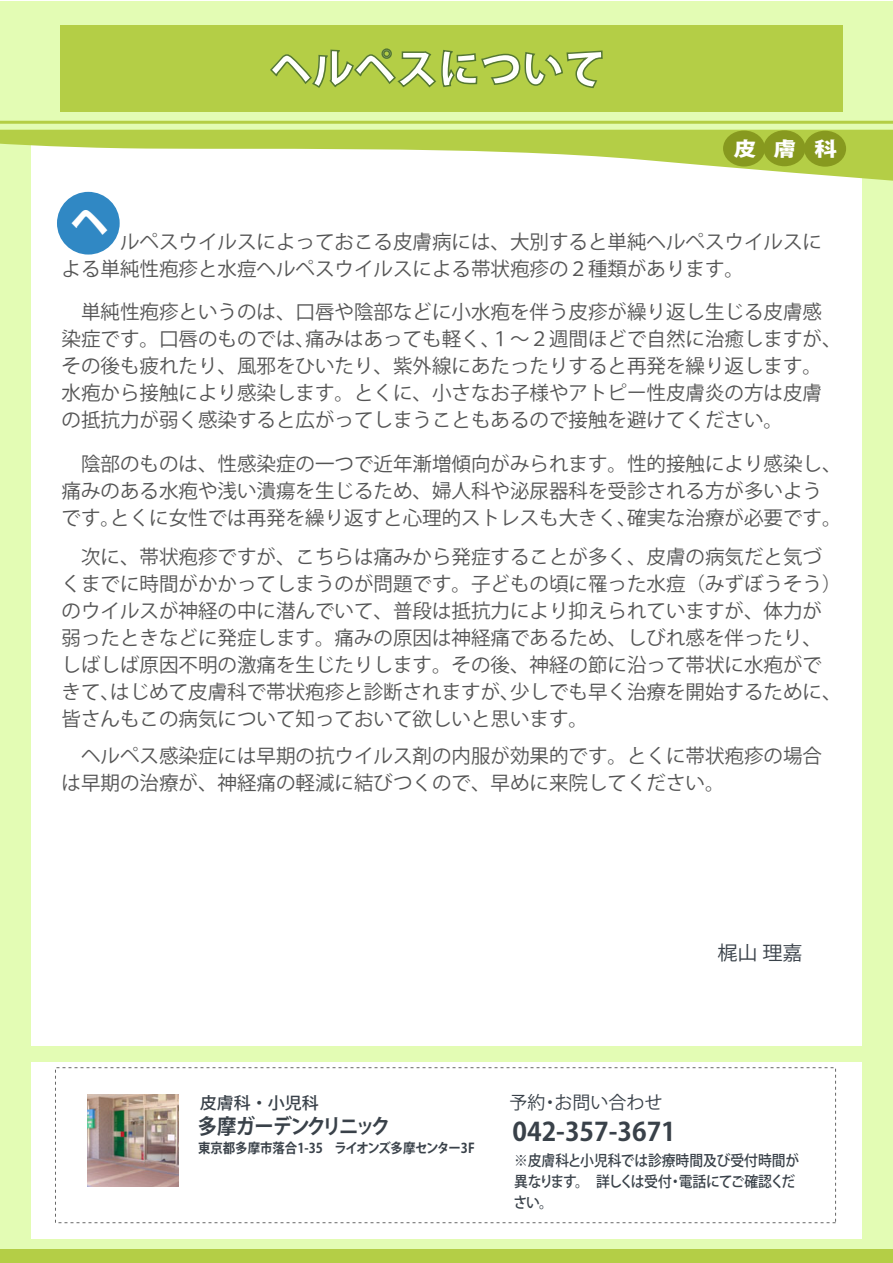
<style>
.page{position:relative;width:893px;height:1263px;background:#fff}
.page>*{position:absolute;margin:0;border:0;box-sizing:border-box;transform-origin:0 0}
.t1{font:800 42px "Koz Go Pro";color:#fffffd}
.t2{font:800 37.5px "Koz Go Pro";color:#fff}
.t3{font:700 25.5px "Koz Go Pro";color:#394149}
.t4{font:700 21px "Koz Go Pro";letter-spacing:-.11em;color:#394149;scale:.92 1}
.t5{font:19.5px/27px "Koz Go Pro";color:#545454}
.t6{font:19.5px "Koz Go Pro";color:#394149}
.t7{font:800 19.5px "Koz Go Pro";color:#fff;scale:1.17 1}
.t8{font:18px "Koz Go Pro";color:#394149}
.t9{font:500 16.5px "Koz Go Pro";color:#394149}
.t10{font:500 15px/21px "Koz Go Pro";letter-spacing:-.02em;color:#394149;scale:.92 1}
.t11{font:700 13.5px "Koz Go Pro";color:#394149;scale:.92 1}
</style>
<div class="page">
<div style="left:0;top:1px;width:893px;height:1262px;background:#e3fcb4"></div>
<div style="left:31px;top:132px;width:830px;height:1131px;background:#fff"></div>
<div style="left:57px;top:192px;width:63px;height:63px;background:#3088c4;border-radius:50%"></div>
<div style="left:60px;top:25px;width:782px;height:87px;background:#b4ce46"></div>
<div style="left:0;top:1242px;width:893px;height:21px;background:#b4ce46"></div>
<svg style="left:0;top:130px;width:893px;height:52px"></svg>
<hr style="left:0;top:121px;width:893px;height:3px;background:#b4ce46">
<svg style="left:270px;top:48px;width:333px;height:40px"></svg>
<div style="left:0;top:1046px;width:893px;height:15px;background:#e3fcb4"></div>
<div style="left:0;top:1239px;width:893px;height:10px;background:#e3fcb4"></div>
<div style="left:763px;top:130px;width:42px;height:36px;background:#87991f;border-radius:50%"></div>
<div style="left:804px;top:131px;width:42px;height:36px;background:#87991f;border-radius:50%"></div>
<div style="left:55px;top:1067px;width:781px;height:156px;border:1px dashed #686868"></div>
<div style="left:723px;top:131px;width:42px;height:35px;background:#87991f;border-radius:50%"></div>
<img style="left:87px;top:1094px;width:92px;height:92px">
<h1 class="t1" style="left:270px;top:41px;width:337px">ヘルペスについて</h1>
<p class="t7" style="left:733px;top:136px;width:21px">皮</p>
<p class="t7" style="left:773px;top:136px;width:56px">膚 科</p>
<h2 class="t2" style="left:71px;top:197px;width:39px">ヘ</h2>
<p class="t5" style="left:62px;top:256px;width:684px">よる単純性疱疹と水痘ヘルペスウイルスによる帯状疱疹の２種類があります。</p>
<p class="t5" style="left:62px;top:229px;width:762px">　　　ルペスウイルスによっておこる皮膚病には、大別すると単純ヘルペスウイルスに</p>
<p class="t5" style="left:62px;top:299px;width:781px">　単純性疱疹というのは、口唇や陰部などに小水疱を伴う皮疹が繰り返し生じる皮膚感染症です。口唇のものでは、痛みはあっても軽く、１～２週間ほどで自然に治癒しますが、その後も疲れたり、風邪をひいたり、紫外線にあたったりすると再発を繰り返します。水疱から接触により感染します。とくに、小さなお子様やアトピー性皮膚炎の方は皮膚の抵抗力が弱く感染すると広がってしまうこともあるので接触を避けてください。</p>
<p class="t5" style="left:62px;top:451px;width:781px">　陰部のものは、性感染症の一つで近年漸増傾向がみられます。性的接触により感染し、痛みのある水疱や浅い潰瘍を生じるため、婦人科や泌尿器科を受診される方が多いようです。とくに女性では再発を繰り返すと心理的ストレスも大きく、確実な治療が必要です。</p>
<p class="t5" style="left:62px;top:544px;width:781px">　次に、帯状疱疹ですが、こちらは痛みから発症することが多く、皮膚の病気だと気づくまでに時間がかかってしまうのが問題です。子どもの頃に罹った水痘（みずぼうそう）のウイルスが神経の中に潜んでいて、普段は抵抗力により抑えられていますが、体力が弱ったときなどに発症します。痛みの原因は神経痛であるため、しびれ感を伴ったり、しばしば原因不明の激痛を生じたりします。その後、神経の節に沿って帯状に水疱ができて、はじめて皮膚科で帯状疱疹と診断されますが、少しでも早く治療を開始するために、皆さんもこの病気について知っておいて欲しいと思います。</p>
<p class="t5" style="left:62px;top:743px;width:762px">　ヘルペス感染症には早期の抗ウイルス剤の内服が効果的です。とくに帯状疱疹の場合は早期の治療が、神経痛の軽減に結びつくので、早めに来院してください。</p>
<p class="t6" style="left:717px;top:940px;width:87px">梶山 理嘉</p>
<p class="t9" style="left:200px;top:1092px;width:121px">皮膚科・小児科</p>
<p class="t4" style="left:198px;top:1112px;width:211px">多摩ガーデンクリニック</p>
<p class="t11" style="left:198px;top:1139px;width:302px">東京都多摩市落合1-35　ライオンズ多摩センター3F</p>
<p class="t8" style="left:509px;top:1090px;width:154px">予約・お問い合わせ</p>
<h3 class="t3" style="left:512px;top:1115px;width:165px">042-357-3671</h3>
<p class="t10" style="left:513px;top:1151px;width:312px">※皮膚科と小児科では診療時間及び受付時間が異なります。　詳しくは受付・電話にてご確認ください。</p>
</div>
